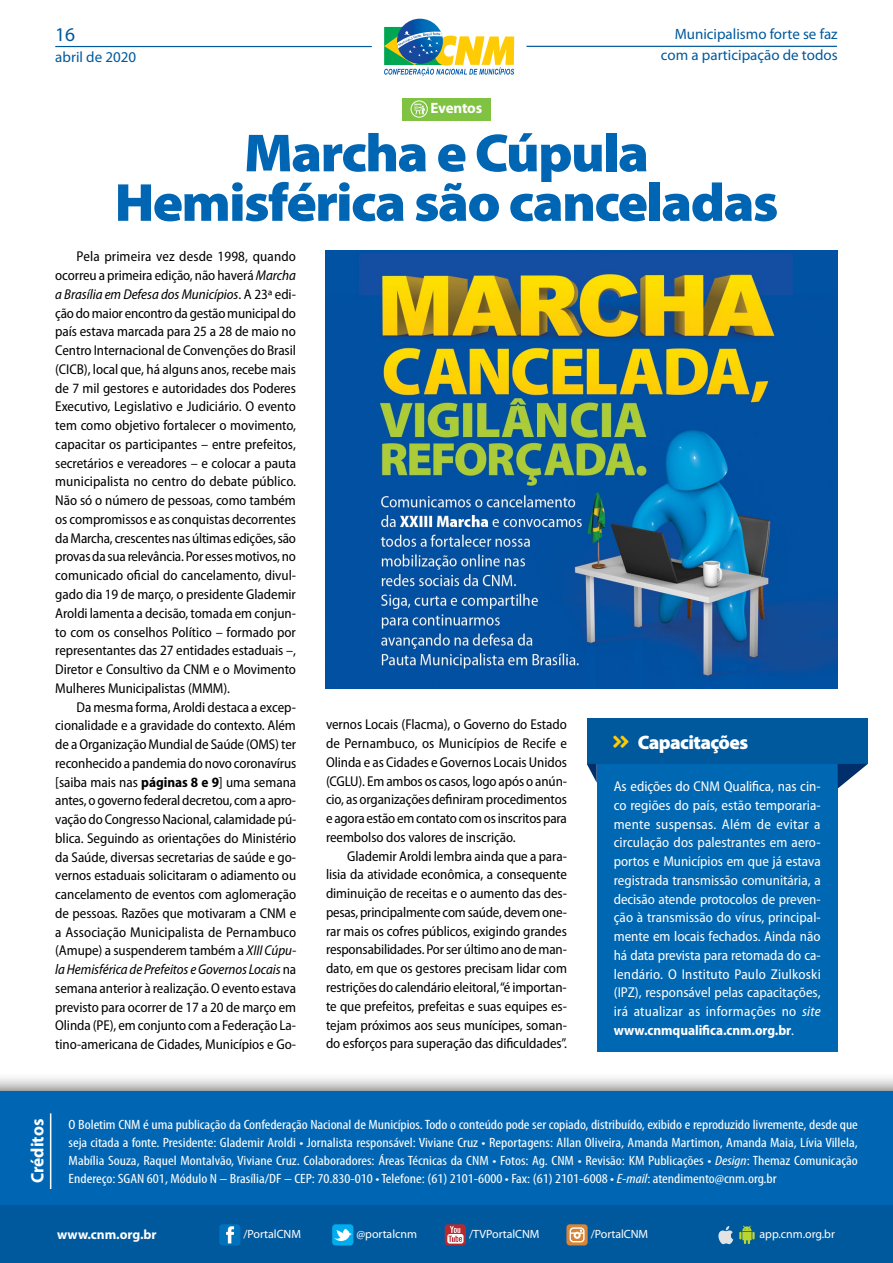
<style>
.page{position:relative;width:893px;height:1263px;background:#fff}
.page>*{position:absolute;margin:0;border:0;box-sizing:border-box;transform-origin:0 0}
.t1{font:900 54px/49.5px "Myriad Pro";letter-spacing:-.03em;color:#0066b3;text-align:center;scale:1.05 1}
.t2{font:900 19.5px "Myriad Pro";letter-spacing:-.03em;color:#fff}
.t3{font:19.5px "Myriad Pro";color:#00599d}
.t4{font:700 18px "Myriad Pro";color:#fff;scale:.96 1}
.t5{font:15px/21px "Myriad Pro";color:#00599d;text-align:right}
.t6{font:700 15px "Myriad Pro";letter-spacing:-.015em;color:#fff}
.t7{font:semi-condensed 14.25px/18.8px "Myriad Pro";letter-spacing:-.005em;color:#000;text-align:justify}
.t8{font:semi-condensed 14.25px/18.8px "Myriad Pro";letter-spacing:.015em;color:#fff;text-align:justify}
.t9{font:condensed 13.5px/18px "Myriad Pro";color:#fff;text-align:justify;scale:1.16 1}
.t10{font:700 13.5px "Myriad Pro";letter-spacing:-.005em;color:#fff}
.t11{font:12px "Myriad Pro";letter-spacing:-.005em;color:#fff}
.s1{font-style:italic}
.s2{font-weight:700}
</style>
<div class="page">
<hr style="left:55px;top:46px;width:317px;height:1px;background:#00599d">
<hr style="left:526px;top:46px;width:311px;height:1px;background:#00599d">
<svg style="left:397px;top:19px;width:46px;height:45px"></svg>
<svg style="left:384px;top:24px;width:130px;height:52px"></svg>
<div style="left:0;top:1073px;width:893px;height:190px;background:#000;opacity:.75"></div>
<div style="left:0;top:1091px;width:893px;height:172px;background:#0066b3"></div>
<div style="left:0;top:1205px;width:893px;height:58px;background:#00599d"></div>
<hr style="left:50px;top:1113px;width:1px;height:76px;background:#fff">
<div style="left:332px;top:1224px;width:21px;height:21px;background:#00aeef;border-radius:3px"></div>
<svg style="left:334px;top:1229px;width:18px;height:12px"></svg>
<svg style="left:445px;top:1224px;width:21px;height:21px"></svg>
<div style="left:219px;top:1224px;width:21px;height:21px;background:#0072bc;border-radius:3px"></div>
<svg style="left:226px;top:1226px;width:8px;height:17px"></svg>
<svg style="left:566px;top:1224px;width:22px;height:21px"></svg>
<svg style="left:570px;top:1227px;width:14px;height:15px"></svg>
<svg style="left:447px;top:1226px;width:16px;height:17px"></svg>
<svg style="left:718px;top:1226px;width:15px;height:18px"></svg>
<svg style="left:739px;top:1226px;width:16px;height:18px"></svg>
<div style="left:402px;top:98px;width:89px;height:22px;background:#80c342"></div>
<div style="left:411px;top:101px;width:17px;height:17px;border:1px solid #fff;border-radius:50%"></div>
<svg style="left:414px;top:104px;width:11px;height:10px"></svg>
<div style="left:597px;top:763px;width:241px;height:289px;background:#0067b3"></div>
<img style="left:326px;top:251px;width:512px;height:438px">
<div style="left:587px;top:719px;width:281px;height:45px;background:#00599d"></div>
<svg style="left:838px;top:764px;width:30px;height:24px"></svg>
<svg style="left:587px;top:764px;width:10px;height:19px"></svg>
<h2 class="t3" style="left:55px;top:23px;width:22px">16</h2>
<p class="t5" style="left:55px;top:47px;width:82px">abril de 2020</p>
<p class="t5" style="left:661px;top:24px;width:178px">Municipalismo forte se faz com a participação de todos</p>
<p class="t6" style="left:430px;top:98px;width:53px">Eventos</p>
<h1 class="t1" style="left:115px;top:126px;width:634px">Marcha e Cúpula<br>Hemisférica são canceladas</h1>
<p class="t7" style="left:55px;top:247px;width:242px;text-indent:21px">Pela primeira vez desde 1998, quando ocorreu a primeira edição, não haverá <span class="s1">Marcha a Brasília em Defesa dos Municípios</span>. A 23ª edi&shy;ção do maior encontro da gestão municipal do país estava marcada para 25 a 28 de maio no Centro Internacional de Convenções do Brasil (CICB), local que, há alguns anos, recebe mais de 7 mil gestores e autoridades dos Poderes Executivo, Legislativo e Judiciário. O evento tem como objetivo fortalecer o movimento, capacitar os participantes – entre prefeitos, secretários e vereadores – e colocar a pauta municipalista no centro do debate público.<br>Não só o número de pessoas, como também os compromissos e as conquistas decorrentes da Marcha, crescentes nas últimas edições, são provas da sua relevância. Por esses motivos, no comunicado oficial do cancelamento, divul&shy;gado dia 19 de março, o presidente Glademir Aroldi lamenta a decisão, tomada em conjun&shy;to com os conselhos Político – formado por representantes das 27 entidades estaduais –, Diretor e Consultivo da CNM e o Movimento Mulheres Municipalistas (MMM).</p>
<p class="t7" style="left:55px;top:697px;width:243px;text-indent:21px">Da mesma forma, Aroldi destaca a excep&shy;cionalidade e a gravidade do contexto. Além de a Organização Mundial de Saúde (OMS) ter reconhecido a pandemia do novo coronavírus [saiba mais nas <span class="s2">páginas 8 e 9</span>] uma semana antes, o governo federal decretou, com a apro&shy;vação do Congresso Nacional, calamidade pú&shy;blica. Seguindo as orientações do Ministério da Saúde, diversas secretarias de saúde e go&shy;vernos estaduais solicitaram o adiamento ou cancelamento de eventos com aglomeração de pessoas. Razões que motivaram a CNM e a Associação Municipalista de Pernambuco (Amupe) a suspenderem também a <span class="s1">XIII Cúpu&shy;la Hemisférica de Prefeitos e Governos Locais</span> na semana anterior à realização. O evento estava previsto para ocorrer de 17 a 20 de março em Olinda (PE), em conjunto com a Federação La&shy;tino-americana de Cidades, Municípios e Go-</p>
<p class="t7" style="left:326px;top:715px;width:243px">vernos Locais (Flacma), o Governo do Estado de Pernambuco, os Municípios de Recife e Olinda e as Cidades e Governos Locais Unidos (CGLU). Em ambos os casos, logo após o anún&shy;cio, as organizações definiram procedimentos e agora estão em contato com os inscritos para reembolso dos valores de inscrição.</p>
<p class="t7" style="left:326px;top:846px;width:242px;text-indent:21px">Glademir Aroldi lembra ainda que a para&shy;lisia da atividade econômica, a consequente diminuição de receitas e o aumento das des&shy;pesas, principalmente com saúde, devem one&shy;rar mais os cofres públicos, exigindo grandes responsabilidades. Por ser último ano de man&shy;dato, em que os gestores precisam lidar com restrições do calendário eleitoral, “é importan&shy;te que prefeitos, prefeitas e suas equipes es&shy;tejam próximos aos seus munícipes, soman&shy;do esforços para superação das dificuldades”.</p>
<h2 class="t2" style="left:638px;top:729px;width:112px">Capacitações</h2>
<p class="t8" style="left:614px;top:777px;width:209px">As edições do CNM Qualifica, nas cin&shy;co regiões do país, estão temporaria&shy;mente suspensas. Além de evitar a circulação dos palestrantes em aero&shy;portos e Municípios em que já estava registrada transmissão comunitária, a decisão atende protocolos de preven&shy;ção à transmissão do vírus, principal&shy;mente em locais fechados. Ainda não há data prevista para retomada do ca&shy;lendário. O Instituto Paulo Ziulkoski (IPZ), responsável pelas capacitações, irá atualizar as informações no <span class="s1">site </span><span class="s2">www.cnmqualifica.cnm.org.br</span>.</p>
<p class="t4" style="left:26px;top:1183px;width:69px;rotate:-90deg">Créditos</p>
<p class="t9" style="left:69px;top:1115px;width:682px">O Boletim CNM é uma publicação da Confederação Nacional de Municípios. Todo o conteúdo pode ser copiado, distribuído, exibido e reproduzido livremente, desde que seja citada a fonte. Presidente: Glademir Aroldi • Jornalista responsável: Viviane Cruz • Reportagens: Allan Oliveira, Amanda Martimon, Amanda Maia, Lívia Villela, Mabília Souza, Raquel Montalvão, Viviane Cruz. Colaboradores: Áreas Técnicas da CNM • Fotos: Ag. CNM • Revisão: KM Publicações • <span class="s1">Design</span>: Themaz Comunicação</p>
<p class="t9" style="left:69px;top:1169px;width:612px">Endereço: SGAN 601, Módulo N – Brasília/DF – CEP: 70.830-010 • Telefone: (61) 2101-6000 • Fax: (61) 2101-6008 • <span class="s1">E-mail</span>: atendimento@cnm.org.br</p>
<p class="t10" style="left:57px;top:1225px;width:101px">www.cnm.org.br</p>
<p class="t11" style="left:244px;top:1227px;width:59px">/PortalCNM</p>
<p class="t11" style="left:356px;top:1227px;width:62px">@portalcnm</p>
<p class="t11" style="left:469px;top:1227px;width:72px">/TVPortalCNM</p>
<p class="t11" style="left:591px;top:1227px;width:59px">/PortalCNM</p>
<p class="t11" style="left:759px;top:1227px;width:77px">app.cnm.org.br</p>
</div>
